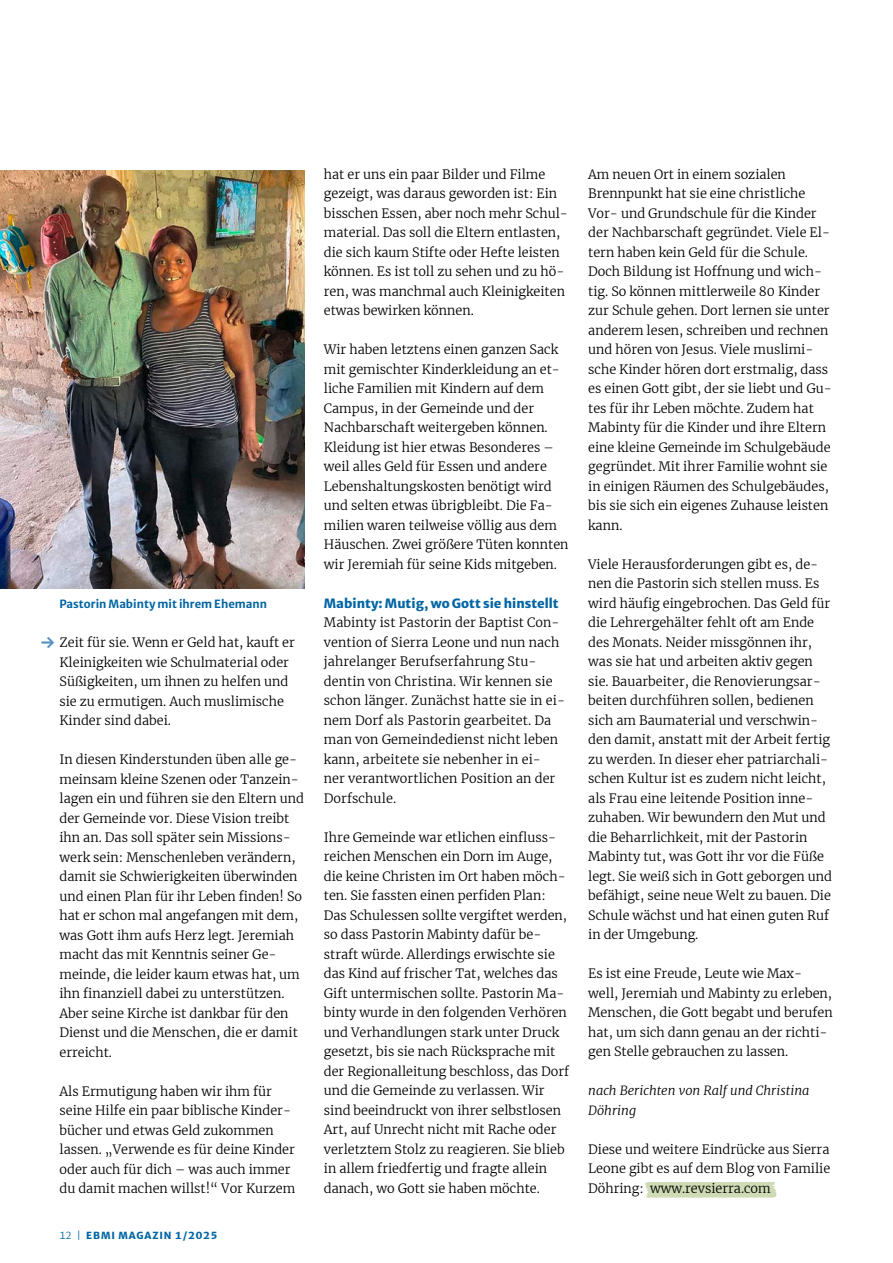
<style>
.page{position:relative;width:893px;height:1263px;background:#fff}
.page>*{position:absolute;margin:0;border:0;box-sizing:border-box;transform-origin:0 0}
.t1{font:900 19.5px "Merriweather";color:#5a90c2}
.t2{font:300 12.75px/19.5px "Merriweather";color:#000}
.t3{font:italic 300 12.75px/19.5px "Merriweather";color:#000}
.t4{font:800 12.75px "Merriweather Sans";color:#0065a4}
.t5{font:700 11.25px "Merriweather Sans";color:#0065a4}
.t6{font:800 9.75px "Merriweather Sans";letter-spacing:.09em;color:#0065a4}
.s1{font-weight:300}
</style>
<div class="page">
<svg style="left:645px;top:1182px;width:132px;height:16px;background:#d0dcb7"></svg>
<img style="left:0;top:170px;width:305px;height:419px">
<p class="t5" style="left:60px;top:594px;width:209px">Pastorin Mabinty mit ihrem Ehemann</p>
<p class="t2" style="left:60px;top:632px;width:237px">Zeit für sie. Wenn er Geld hat, kauft er Kleinigkeiten wie Schulmaterial oder Süßigkeiten, um ihnen zu helfen und sie zu ermutigen. Auch muslimische Kinder sind dabei.</p>
<p class="t2" style="left:60px;top:749px;width:246px">In diesen Kinderstunden üben alle ge&shy;meinsam kleine Szenen oder Tanzein&shy;lagen ein und führen sie den Eltern und der Gemeinde vor. Diese Vision treibt ihn an. Das soll später sein Missions&shy;werk sein: Menschenleben verändern, damit sie Schwierigkeiten überwinden und einen Plan für ihr Leben finden! So hat er schon mal angefangen mit dem, was Gott ihm aufs Herz legt. Jeremiah macht das mit Kenntnis seiner Ge&shy;meinde, die leider kaum etwas hat, um ihn finanziell dabei zu unterstützen.<br>Aber seine Kirche ist dankbar für den Dienst und die Menschen, die er damit erreicht.</p>
<p class="t2" style="left:60px;top:1081px;width:237px">Als Ermutigung haben wir ihm für seine Hilfe ein paar biblische Kinder&shy;bücher und etwas Geld zukommen lassen. „Verwende es für deine Kinder oder auch für dich – was auch immer du damit machen willst!“ Vor Kurzem</p>
<h1 class="t1" style="left:41px;top:629px;width:16px">→</h1>
<p class="t6" style="left:60px;top:1227px;width:159px"><span class="s1">12 |</span> EBMI MAGAZIN 1/2025</p>
<p class="t2" style="left:324px;top:164px;width:246px">hat er uns ein paar Bilder und Filme gezeigt, was daraus geworden ist: Ein bisschen Essen, aber noch mehr Schul&shy;material. Das soll die Eltern entlasten, die sich kaum Stifte oder Hefte leisten können. Es ist toll zu sehen und zu hö&shy;ren, was manchmal auch Kleinigkeiten etwas bewirken können.</p>
<p class="t2" style="left:324px;top:340px;width:246px">Wir haben letztens einen ganzen Sack mit gemischter Kinderkleidung an et&shy;liche Familien mit Kindern auf dem Campus, in der Gemeinde und der Nachbarschaft weitergeben können.<br>Kleidung ist hier etwas Besonderes – weil alles Geld für Essen und andere Lebenshaltungskosten benötigt wird und selten etwas übrigbleibt. Die Fa&shy;milien waren teilweise völlig aus dem Häuschen. Zwei größere Tüten konnten wir Jeremiah für seine Kids mitgeben.</p>
<p class="t4" style="left:324px;top:591px;width:236px">Mabinty: Mutig, wo Gott sie hinstellt</p>
<p class="t2" style="left:324px;top:613px;width:243px">Mabinty ist Pastorin der Baptist Con&shy;vention of Sierra Leone und nun nach jahrelanger Berufserfahrung Stu&shy;dentin von Christina. Wir kennen sie schon länger. Zunächst hatte sie in ei&shy;nem Dorf als Pastorin gearbeitet. Da man von Gemeindedienst nicht leben kann, arbeitete sie nebenher in ei&shy;ner verantwortlichen Position an der Dorfschule.</p>
<p class="t2" style="left:324px;top:827px;width:247px">Ihre Gemeinde war etlichen einfluss&shy;reichen Menschen ein Dorn im Auge, die keine Christen im Ort haben möch&shy;ten. Sie fassten einen perfiden Plan:<br>Das Schulessen sollte vergiftet werden, so dass Pastorin Mabinty dafür be&shy;straft würde. Allerdings erwischte sie das Kind auf frischer Tat, welches das Gift untermischen sollte. Pastorin Ma&shy;binty wurde in den folgenden Verhören und Verhandlungen stark unter Druck gesetzt, bis sie nach Rücksprache mit der Regionalleitung beschloss, das Dorf und die Gemeinde zu verlassen. Wir sind beeindruckt von ihrer selbstlosen Art, auf Unrecht nicht mit Rache oder verletztem Stolz zu reagieren. Sie blieb in allem friedfertig und fragte allein danach, wo Gott sie haben möchte.</p>
<p class="t2" style="left:588px;top:164px;width:245px">Am neuen Ort in einem sozialen Brennpunkt hat sie eine christliche Vor- und Grundschule für die Kinder der Nachbarschaft gegründet. Viele El&shy;tern haben kein Geld für die Schule.<br>Doch Bildung ist Hoffnung und wich&shy;tig. So können mittlerweile 80 Kinder zur Schule gehen. Dort lernen sie unter anderem lesen, schreiben und rechnen und hören von Jesus. Viele muslimi&shy;sche Kinder hören dort erstmalig, dass es einen Gott gibt, der sie liebt und Gu&shy;tes für ihr Leben möchte. Zudem hat Mabinty für die Kinder und ihre Eltern eine kleine Gemeinde im Schulgebäude gegründet. Mit ihrer Familie wohnt sie in einigen Räumen des Schulgebäudes, bis sie sich ein eigenes Zuhause leisten kann.</p>
<p class="t2" style="left:588px;top:554px;width:245px">Viele Herausforderungen gibt es, de&shy;nen die Pastorin sich stellen muss. Es wird häufig eingebrochen. Das Geld für die Lehrergehälter fehlt oft am Ende des Monats. Neider missgönnen ihr, was sie hat und arbeiten aktiv gegen sie. Bauarbeiter, die Renovierungsar&shy;beiten durchführen sollen, bedienen sich am Baumaterial und verschwin&shy;den damit, anstatt mit der Arbeit fertig zu werden. In dieser eher patriarchali&shy;schen Kultur ist es zudem nicht leicht, als Frau eine leitende Position inne&shy;zuhaben. Wir bewundern den Mut und die Beharrlichkeit, mit der Pastorin Mabinty tut, was Gott ihr vor die Füße legt. Sie weiß sich in Gott geborgen und befähigt, seine neue Welt zu bauen. Die Schule wächst und hat einen guten Ruf in der Umgebung.</p>
<p class="t2" style="left:588px;top:963px;width:246px">Es ist eine Freude, Leute wie Max&shy;well, Jeremiah und Mabinty zu erleben, Menschen, die Gott begabt und berufen hat, um sich dann genau an der richti&shy;gen Stelle gebrauchen zu lassen.</p>
<p class="t3" style="left:588px;top:1080px;width:223px">nach Berichten von Ralf und Christina<br>Döhring</p>
<p class="t2" style="left:588px;top:1139px;width:244px;text-align:justify">Diese und weitere Eindrücke aus Sierra Leone gibt es auf dem Blog von Familie Döhring: www.revsierra.com</p>
</div>
